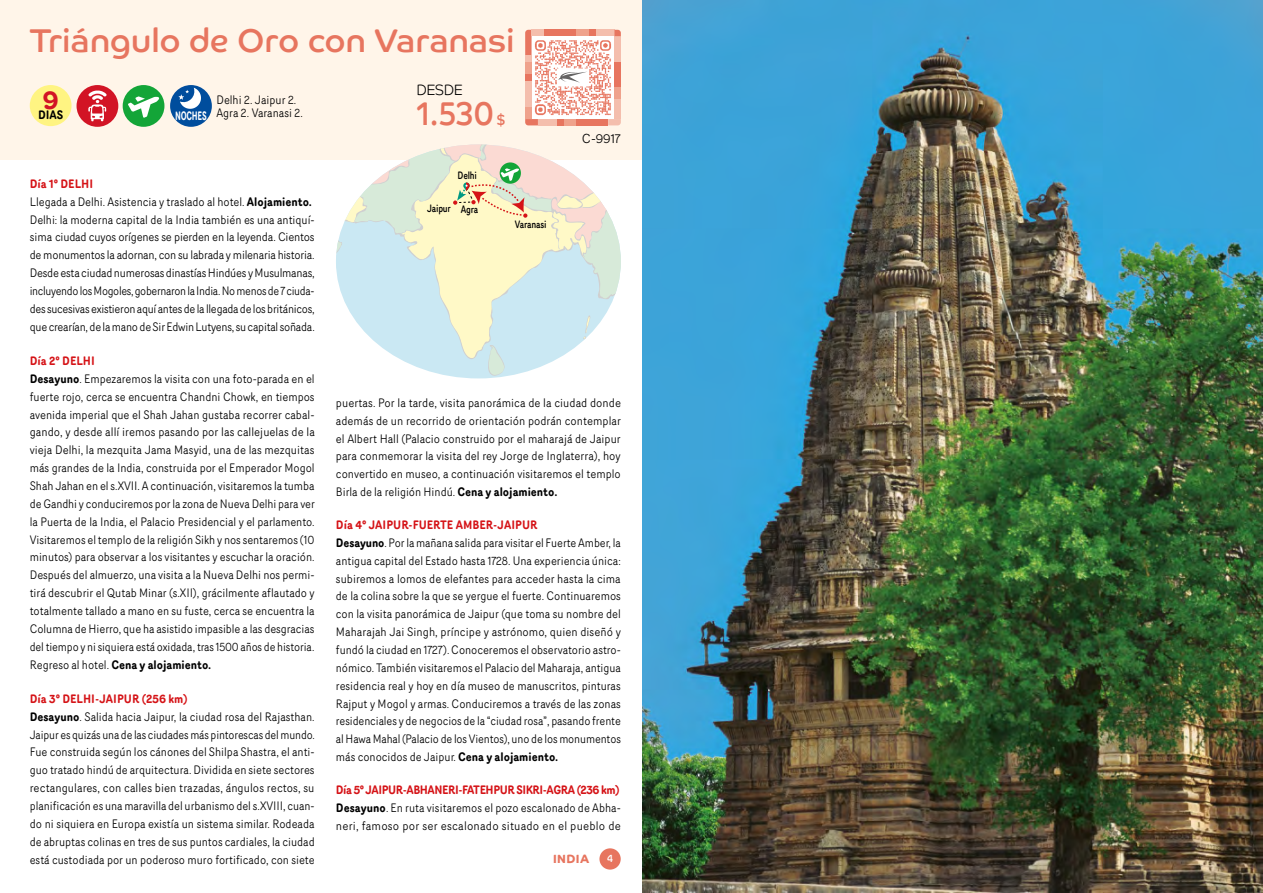
<style>
.page{position:relative;width:1263px;height:893px;background:#fff}
.page>*{position:absolute;margin:0;border:0;box-sizing:border-box;transform-origin:0 0}
.t1{font:33px "Co Headline";letter-spacing:.01em;color:#e7755f}
.t2{font:33px "Co Headline";letter-spacing:.01em;color:#e7755f;scale:.9 1}
.t3{font:300 15px "Co Headline";color:#000;scale:.9 1}
.t4{font:12.75px "Router";color:#000}
.t5{font:12px/17.9px "Router";color:#000;scale:.9 1}
.t6{font:12px/17.9px "Router";color:#000;scale:.89 1}
.t7{font:12px/17.9px "Router";letter-spacing:-.02em;color:#000;scale:.9 1}
.t8{font:12px/17.9px "Router";color:#000;text-align:justify;scale:.91 1}
.t9{font:700 12px "Co Headline";letter-spacing:.035em;color:#e7755f}
.t10{font:700 12px "Router";color:#000;scale:.9 1}
.t11{font:500 10.5px "Router";letter-spacing:-.025em;color:#000;scale:.8 1}
.t12{font:10.5px "Co Headline";color:#fff;scale:.9 1}
.s1{font-size:15px}
.s2{font-weight:700;color:#fff}
.s3{font-weight:700;color:#d51317}
.s4{font-weight:700}
</style>
<div class="page">
<div style="left:0;top:0;width:642px;height:159px;background:#fff5e9"></div>
<div style="left:599px;top:848px;width:22px;height:22px;background:#e7755f;border-radius:50%"></div>
<img style="left:642px;top:0;width:621px;height:893px">
<div style="left:30px;top:85px;width:42px;height:41px;background:#fff482;border-radius:50%"></div>
<div style="left:170px;top:85px;width:42px;height:42px;background:#004d9d;border-radius:50%"></div>
<svg style="left:179px;top:88px;width:22px;height:21px"></svg>
<div style="left:77px;top:85px;width:41px;height:42px;background:#d21425;border-radius:50%"></div>
<svg style="left:88px;top:90px;width:19px;height:32px"></svg>
<div style="left:123px;top:85px;width:41px;height:42px;background:#13a538;border-radius:50%"></div>
<svg style="left:128px;top:96px;width:32px;height:22px"></svg>
<svg style="left:336px;top:145px;width:285px;height:233px"></svg>
<svg style="left:525px;top:30px;width:96px;height:95px"></svg>
<img style="left:533px;top:37px;width:80px;height:81px">
<svg style="left:558px;top:72px;width:29px;height:11px"></svg>
<svg style="left:525px;top:30px;width:6px;height:25px"></svg>
<div style="left:614px;top:62px;width:7px;height:25px;background:#e7755f"></div>
<svg style="left:525px;top:119px;width:13px;height:6px"></svg>
<div style="left:525px;top:62px;width:6px;height:12px;background:#efa28c"></div>
<div style="left:614px;top:87px;width:7px;height:13px;background:#efa28c"></div>
<div style="left:563px;top:119px;width:13px;height:6px;background:#efa28c"></div>
<div style="left:576px;top:30px;width:13px;height:6px;background:#efa28c"></div>
<div style="left:525px;top:106px;width:6px;height:13px;background:#efa28c"></div>
<svg style="left:608px;top:119px;width:13px;height:6px"></svg>
<div style="left:531px;top:30px;width:13px;height:6px;background:#f4bead"></div>
<div style="left:525px;top:55px;width:6px;height:7px;background:#f4bead"></div>
<div style="left:538px;top:119px;width:19px;height:6px;background:#f4bead"></div>
<div style="left:595px;top:30px;width:19px;height:6px;background:#f4bead"></div>
<div style="left:525px;top:81px;width:6px;height:25px;background:#f4bead"></div>
<div style="left:614px;top:100px;width:7px;height:19px;background:#f4bead"></div>
<div style="left:614px;top:36px;width:7px;height:26px;background:#f4bead"></div>
<div style="left:576px;top:119px;width:32px;height:6px;background:#e7755f"></div>
<div style="left:544px;top:30px;width:32px;height:6px;background:#e7755f"></div>
<div style="left:525px;top:74px;width:6px;height:7px;background:#e7755f"></div>
<svg style="left:614px;top:30px;width:7px;height:6px"></svg>
<svg style="left:557px;top:119px;width:6px;height:6px"></svg>
<svg style="left:589px;top:30px;width:6px;height:6px"></svg>
<h1 class="t1" style="left:30px;top:22px;width:486px">Triángulo de Oro con Varanasi</h1>
<p class="t3" style="left:417px;top:76px;width:53px">DESDE</p>
<h1 class="t2" style="left:417px;top:95px;width:100px">1.530 <span class="s1">$</span></h1>
<p class="t10" style="left:38px;top:107px;width:29px"><sup>9</sup>DIAS</p>
<p class="t5" style="left:175px;top:93px;width:143px;line-height:13.5px;text-indent:41px">Delhi 2. Jaipur 2.<br><span class="s2">NOCHES</span> Agra 2. Varanasi 2.</p>
<p class="t4" style="left:582px;top:130px;width:41px">C-9917</p>
<p class="t7" style="left:30px;top:175px;width:318px"><span class="s3">Día 1º DELHI<br></span>Llegada a Delhi. Asistencia y traslado al hotel. <span class="s4">Alojamiento.<br></span>Delhi: la moderna capital de la India también es una antiquí&shy;sima ciudad cuyos orígenes se pierden en la leyenda. Cientos de monumentos la adornan, con su labrada y milenaria historia.<br>Desde esta ciudad numerosas dinastías Hindúes y Musulmanas, incluyendo los Mogoles, gobernaron la India. No menos de 7 ciuda&shy;des sucesivas existieron aquí antes de la llegada de los británicos, que crearían, de la mano de Sir Edwin Lutyens, su capital soñada.</p>
<p class="t5" style="left:30px;top:352px;width:318px"><span class="s3">Día 2º DELHI<br></span><span class="s4">Desayuno</span>. Empezaremos la visita con una foto-parada en el fuerte rojo, cerca se encuentra Chandni Chowk, en tiempos avenida imperial que el Shah Jahan gustaba recorrer cabal&shy;gando, y desde allí iremos pasando por las callejuelas de la vieja Delhi, la mezquita Jama Masyid, una de las mezquitas más grandes de la India, construida por el Emperador Mogol Shah Jahan en el s.XVII. A continuación, visitaremos la tumba de Gandhi y conduciremos por la zona de Nueva Delhi para ver la Puerta de la India, el Palacio Presidencial y el parlamento.<br>Visitaremos el templo de la religión Sikh y nos sentaremos (10 minutos) para observar a los visitantes y escuchar la oración.<br>Después del almuerzo, una visita a la Nueva Delhi nos permi&shy;tirá descubrir el Qutab Minar (s.XII), grácilmente aflautado y totalmente tallado a mano en su fuste, cerca se encuentra la Columna de Hierro, que ha asistido impasible a las desgracias del tiempo y ni siquiera está oxidada, tras 1500 años de historia.<br>Regreso al hotel. <span class="s4">Cena y alojamiento.</span></p>
<p class="t5" style="left:30px;top:690px;width:318px"><span class="s3">Día 3º DELHI-JAIPUR (256 km)<br></span><span class="s4">Desayuno</span>. Salida hacia Jaipur, la ciudad rosa del Rajasthan.<br>Jaipur es quizás una de las ciudades más pintorescas del mundo.<br>Fue construida según los cánones del Shilpa Shastra, el anti&shy;guo tratado hindú de arquitectura. Dividida en siete sectores rectangulares, con calles bien trazadas, ángulos rectos, su planificación es una maravilla del urbanismo del s.XVIII, cuan&shy;do ni siquiera en Europa existía un sistema similar. Rodeada de abruptas colinas en tres de sus puntos cardiales, la ciudad está custodiada por un poderoso muro fortificado, con siete</p>
<p class="t11" style="left:458px;top:168px;width:26px">Delhi</p>
<p class="t11" style="left:427px;top:201px;width:66px">Jaipur Agra</p>
<p class="t11" style="left:515px;top:217px;width:41px">Varanasi</p>
<p class="t8" style="left:336px;top:394px;width:315px">puertas. Por la tarde, visita panorámica de la ciudad donde además de un recorrido de orientación podrán contemplar el Albert Hall (Palacio construido por el maharajá de Jaipur para conmemorar la visita del rey Jorge de Inglaterra), hoy convertido en museo, a continuación visitaremos el templo Birla de la religión Hindú. <span class="s4">Cena y alojamiento.</span></p>
<p class="t6" style="left:336px;top:516px;width:322px"><span class="s3">Día 4º JAIPUR-FUERTE AMBER-JAIPUR<br></span><span class="s4">Desayuno</span>. Por la mañana salida para visitar el Fuerte Amber, la antigua capital del Estado hasta 1728. Una experiencia única: subiremos a lomos de elefantes para acceder hasta la cima de la colina sobre la que se yergue el fuerte. Continuaremos con la visita panorámica de Jaipur (que toma su nombre del Maharajah Jai Singh, príncipe y astrónomo, quien diseñó y fundó la ciudad en 1727). Conoceremos el observatorio astro&shy;nómico. También visitaremos el Palacio del Maharaja, antigua residencia real y hoy en día museo de manuscritos, pinturas Rajput y Mogol y armas. Conduciremos a través de las zonas residenciales y de negocios de la “ciudad rosa”, pasando frente al Hawa Mahal (Palacio de los Vientos), uno de los monumentos más conocidos de Jaipur. <span class="s4">Cena y alojamiento.</span></p>
<p class="t5" style="left:336px;top:781px;width:318px;text-align:justify"><span class="s3">Día 5º JAIPUR-ABHANERI-FATEHPUR SIKRI-AGRA (236 km)<br></span><span class="s4">Desayuno</span>. En ruta visitaremos el pozo escalonado de Abha&shy;neri, famoso por ser escalonado situado en el pueblo de</p>
<p class="t9" style="left:553px;top:852px;width:38px">INDIA</p>
<p class="t12" style="left:607px;top:853px;width:8px">4</p>
</div>
